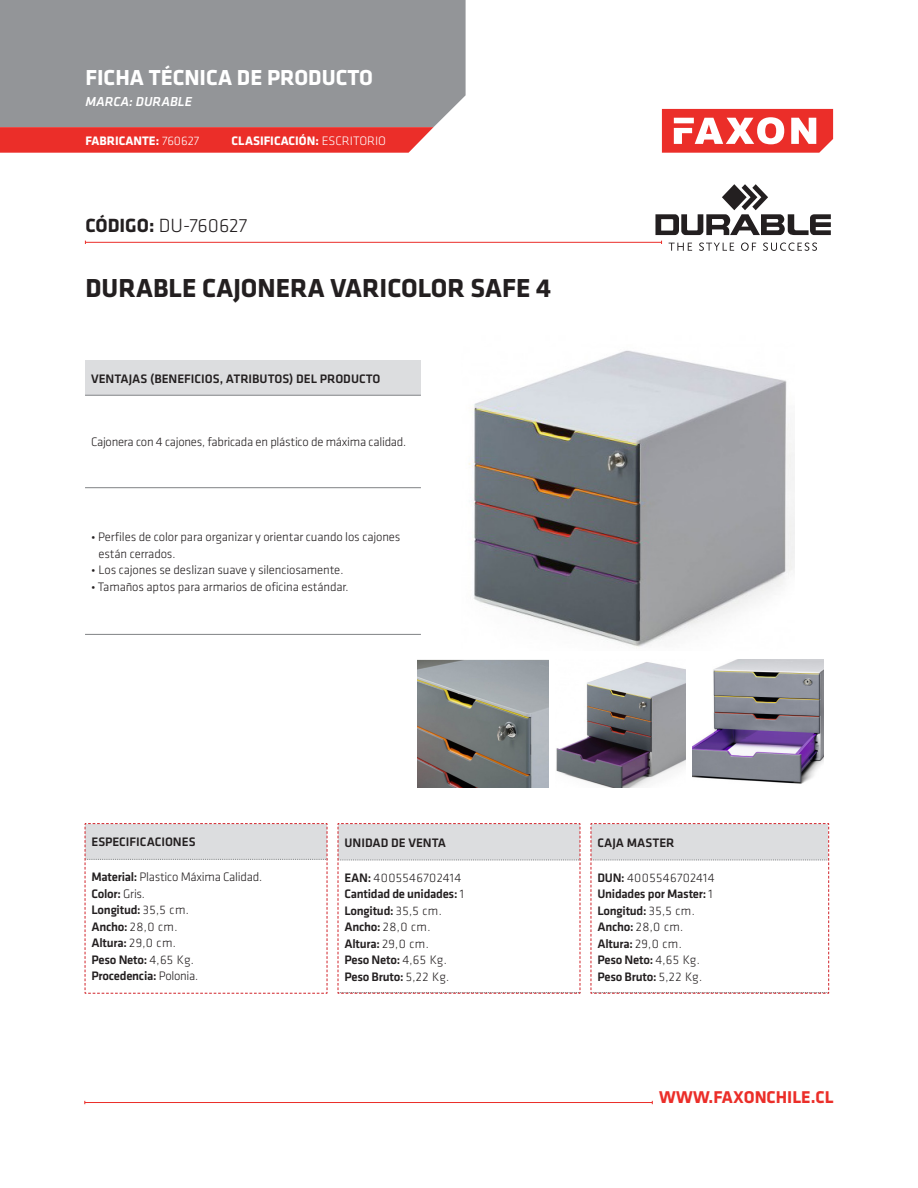
<style>
.page{position:relative;width:918px;height:1188px;background:#fff}
.page>*{position:absolute;margin:0;border:0;box-sizing:border-box;transform-origin:0 0}
.t1{font:700 27px "Klavika";color:#231f20}
.t2{font:700 22.5px "Klavika";color:#fff}
.t3{font:300 19.8px "Klavika";color:#231f20}
.t4{font:700 17.7px "Klavika";color:#eb2e29}
.t5{font:italic 500 13.5px "Klavika";color:#fff}
.t6{font:300 12.75px/16.5px "Klavika";letter-spacing:-.01em;color:#231f20}
.t7{font:500 12.75px "Klavika";letter-spacing:-.02em;color:#231f20}
.t8{font:500 12.75px "Klavika";color:#231f20}
.t9{font:700 12.75px "Klavika";color:#fff}
.t10{font:300 12.75px "Klavika";letter-spacing:.03em;color:#231f20}
.s1{font-weight:300}
.s2{font-weight:700}
.s3{font-family:"Vista Sans Reg";font-weight:400}
.s4{font-weight:500}
</style>
<div class="page">
<svg style="left:662px;top:109px;width:171px;height:44px"></svg>
<hr style="left:85px;top:242px;width:577px;height:1px;background:#eb2e29">
<div style="left:0;top:0;width:466px;height:127px;background:#939598"></div>
<svg style="left:84px;top:823px;width:244px;height:171px"></svg>
<svg style="left:337px;top:823px;width:244px;height:171px"></svg>
<svg style="left:590px;top:823px;width:240px;height:171px"></svg>
<svg style="left:0;top:127px;width:434px;height:26px;background:#eb3732"></svg>
<img style="left:469px;top:350px;width:326px;height:297px">
<img style="left:418px;top:659px;width:130px;height:128px">
<img style="left:556px;top:662px;width:130px;height:125px">
<img style="left:693px;top:659px;width:130px;height:125px">
<div style="left:85px;top:360px;width:336px;height:35px;background:#dcdddf"></div>
<hr style="left:85px;top:634px;width:336px;height:1px;background:#808285">
<hr style="left:85px;top:395px;width:336px;height:1px;background:#808285">
<hr style="left:85px;top:487px;width:336px;height:1px;background:#808285">
<hr style="left:85px;top:1102px;width:567px;height:1px;background:#eb2e29">
<svg style="left:669px;top:243px;width:23px;height:8px"></svg>
<svg style="left:699px;top:243px;width:35px;height:8px"></svg>
<svg style="left:741px;top:243px;width:15px;height:8px"></svg>
<svg style="left:763px;top:243px;width:54px;height:8px"></svg>
<svg style="left:655px;top:184px;width:176px;height:51px"></svg>
<p class="t2" style="left:85px;top:65px;width:289px">FICHA TÉCNICA DE PRODUCTO</p>
<p class="t5" style="left:85px;top:94px;width:108px">MARCA: DURABLE</p>
<p class="t9" style="left:86px;top:134px;width:115px">FABRICANTE: <span class="s1">760627</span></p>
<p class="t9" style="left:232px;top:134px;width:156px">CLASIFICACIÓN: <span class="s1">ESCRITORIO</span></p>
<p class="t3" style="left:85px;top:215px;width:163px"><span class="s2">CÓDIGO:</span> DU-760627</p>
<p class="t1" style="left:85px;top:274px;width:467px">DURABLE CAJONERA VARICOLOR SAFE 4</p>
<p class="t8" style="left:91px;top:371px;width:291px">VENTAJAS (BENEFICIOS, ATRIBUTOS) DEL PRODUCTO</p>
<p class="t6" style="left:91px;top:434px;width:317px">Cajonera con 4 cajones, fabricada en plástico de máxima calidad.</p>
<p class="t6" style="left:99px;top:529px;width:303px;text-indent:-8px"><span class="s3">•</span> Perfiles de color para organizar y orientar cuando los cajones están cerrados.</p>
<p class="t6" style="left:91px;top:562px;width:254px"><span class="s3">•</span> Los cajones se deslizan suave y silenciosamente.</p>
<p class="t6" style="left:91px;top:578px;width:259px"><span class="s3">•</span> Tamaños aptos para armarios de oficina estándar.</p>
<p class="t8" style="left:91px;top:835px;width:106px">ESPECIFICACIONES</p>
<p class="t6" style="left:91px;top:869px;width:172px"><span class="s4">Material:</span> Plastico Máxima Calidad.</p>
<p class="t7" style="left:91px;top:887px;width:55px">Color: <span class="s1">Gris.</span></p>
<p class="t7" style="left:91px;top:903px;width:99px">Longitud: <span class="s1">35,5 cm.</span></p>
<p class="t6" style="left:91px;top:919px;width:87px"><span class="s4">Ancho:</span> 28,0 cm.</p>
<p class="t7" style="left:91px;top:936px;width:86px">Altura: <span class="s1">29,0 cm.</span></p>
<p class="t7" style="left:91px;top:953px;width:104px">Peso Neto: <span class="s1">4,65 Kg.</span></p>
<p class="t7" style="left:91px;top:969px;width:108px">Procedencia: <span class="s1">Polonia.</span></p>
<p class="t8" style="left:344px;top:836px;width:103px">UNIDAD DE VENTA</p>
<p class="t10" style="left:344px;top:870px;width:118px"><span class="s4">EAN:</span> 4005546702414</p>
<p class="t7" style="left:344px;top:887px;width:121px">Cantidad de unidades: <span class="s1">1</span></p>
<p class="t7" style="left:344px;top:903px;width:99px">Longitud: <span class="s1">35,5 cm.</span></p>
<p class="t6" style="left:344px;top:919px;width:87px"><span class="s4">Ancho:</span> 28,0 cm.</p>
<p class="t7" style="left:344px;top:936px;width:86px">Altura: <span class="s1">29,0 cm.</span></p>
<p class="t7" style="left:344px;top:953px;width:104px">Peso Neto: <span class="s1">4,65 Kg.</span></p>
<p class="t7" style="left:344px;top:969px;width:106px">Peso Bruto: <span class="s1">5,22 Kg.</span></p>
<p class="t8" style="left:597px;top:836px;width:79px">CAJA MASTER</p>
<p class="t10" style="left:597px;top:870px;width:119px"><span class="s4">DUN:</span> 4005546702414</p>
<p class="t7" style="left:597px;top:887px;width:117px">Unidades por Master: <span class="s1">1</span></p>
<p class="t7" style="left:597px;top:903px;width:99px">Longitud: <span class="s1">35,5 cm.</span></p>
<p class="t6" style="left:597px;top:919px;width:87px"><span class="s4">Ancho:</span> 28,0 cm.</p>
<p class="t7" style="left:597px;top:936px;width:86px">Altura: <span class="s1">29,0 cm.</span></p>
<p class="t7" style="left:597px;top:953px;width:104px">Peso Neto: <span class="s1">4,65 Kg.</span></p>
<p class="t7" style="left:597px;top:969px;width:106px">Peso Bruto: <span class="s1">5,22 Kg.</span></p>
<p class="t4" style="left:659px;top:1087px;width:176px">WWW.FAXONCHILE.CL</p>
</div>
